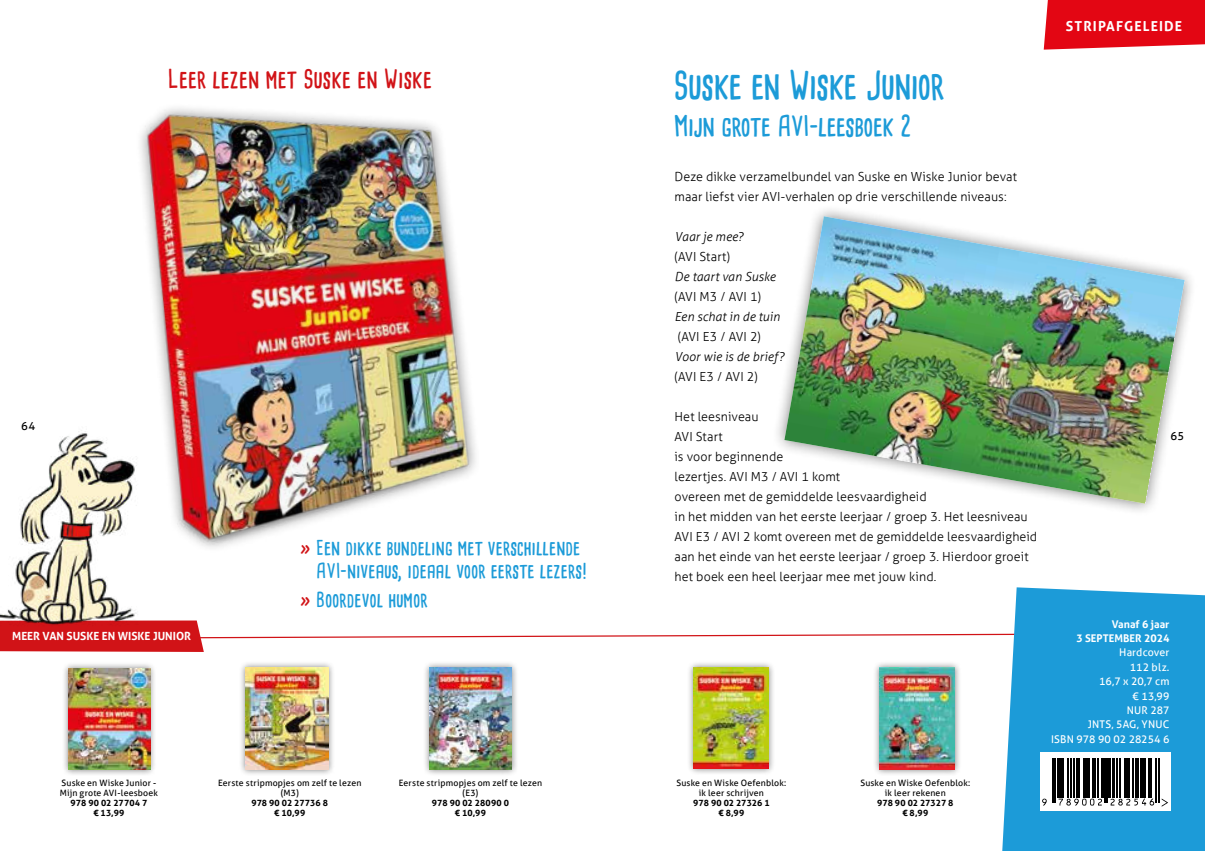
<style>
.page{position:relative;width:1205px;height:851px;background:#fff}
.page>*{position:absolute;margin:0;border:0;box-sizing:border-box;transform-origin:0 0}
.t1{font:700 37.5px "Cardenio Modern";letter-spacing:-.02em;color:#1c9bd8}
.t2{font:700 27.5px "Cardenio Modern";letter-spacing:-.015em;color:#1c9bd8}
.t3{font:700 25px "Cardenio Modern";color:#d11317}
.t4{font:700 20px/22.5px "Cardenio Modern";color:#1c9bd8}
.t5{font:700 13.75px "Aller";letter-spacing:.08em;color:#fff}
.t6{font:300 12.5px/20px "Aller";letter-spacing:.005em;color:#000}
.t7{font:italic 300 12.5px "Aller";letter-spacing:.005em;color:#000}
.t8{font:700 11.25px "Aller";color:#fff}
.t9{font:11.25px "Aller";color:#000}
.t10{font:10.62px/14.4px "Aller";letter-spacing:.01em;color:#fff;text-align:right}
.t11{font:700 10.62px/14.5px "Aller";color:#fff;text-align:right}
.t12{font:8.75px/10px "Aller";letter-spacing:.02em;color:#000;text-align:center}
.t13{font:700 8.75px/10px "Aller";letter-spacing:.01em;color:#000;text-align:center}
.s1{color:#d11317}
</style>
<div class="page">
<svg style="left:204px;top:633px;width:798px;height:6px"></svg>
<svg style="left:1044px;top:0;width:161px;height:50px;background:#e51724"></svg>
<svg style="left:0;top:620px;width:204px;height:32px;background:#d31f23"></svg>
<div style="left:239px;top:660px;width:97px;height:116px;background:#000;opacity:.5"></div>
<img style="left:245px;top:667px;width:84px;height:102px">
<div style="left:687px;top:660px;width:88px;height:115px;background:#000;opacity:.5"></div>
<img style="left:694px;top:667px;width:74px;height:101px">
<div style="left:873px;top:660px;width:88px;height:116px;background:#000;opacity:.5"></div>
<img style="left:880px;top:667px;width:75px;height:102px">
<div style="left:61px;top:661px;width:96px;height:115px;background:#000;opacity:.5"></div>
<img style="left:68px;top:668px;width:82px;height:101px">
<img style="left:140px;top:108px;width:336px;height:440px">
<div style="left:1002px;top:587px;width:203px;height:263px;background:#1c9bd8"></div>
<div style="left:1040px;top:752px;width:130px;height:58px;background:#fff"></div>
<svg style="left:1043px;top:758px;width:120px;height:49px"></svg>
<hr style="left:1052px;top:758px;width:1px;height:44px;background:#000">
<hr style="left:1055px;top:758px;width:1px;height:44px;background:#000">
<hr style="left:1057px;top:758px;width:3px;height:39px;background:#000">
<hr style="left:1061px;top:758px;width:3px;height:39px;background:#000">
<hr style="left:1067px;top:758px;width:1px;height:39px;background:#000">
<hr style="left:1070px;top:758px;width:1px;height:39px;background:#000">
<hr style="left:1074px;top:758px;width:1px;height:39px;background:#000">
<hr style="left:1076px;top:758px;width:3px;height:39px;background:#000">
<hr style="left:1083px;top:758px;width:2px;height:39px;background:#000">
<hr style="left:1086px;top:758px;width:1px;height:39px;background:#000">
<hr style="left:1088px;top:758px;width:1px;height:39px;background:#000">
<hr style="left:1092px;top:758px;width:3px;height:39px;background:#000">
<hr style="left:1097px;top:758px;width:1px;height:39px;background:#000">
<hr style="left:1101px;top:758px;width:2px;height:39px;background:#000">
<hr style="left:1104px;top:758px;width:1px;height:44px;background:#000">
<hr style="left:1106px;top:758px;width:1px;height:44px;background:#000">
<hr style="left:1108px;top:758px;width:3px;height:39px;background:#000">
<hr style="left:1112px;top:758px;width:2px;height:39px;background:#000">
<hr style="left:1116px;top:758px;width:1px;height:39px;background:#000">
<hr style="left:1120px;top:758px;width:1px;height:39px;background:#000">
<hr style="left:1124px;top:758px;width:2px;height:39px;background:#000">
<hr style="left:1128px;top:758px;width:2px;height:39px;background:#000">
<hr style="left:1132px;top:758px;width:1px;height:39px;background:#000">
<hr style="left:1135px;top:758px;width:4px;height:39px;background:#000">
<hr style="left:1140px;top:758px;width:1px;height:39px;background:#000">
<hr style="left:1142px;top:758px;width:3px;height:39px;background:#000">
<hr style="left:1148px;top:758px;width:1px;height:39px;background:#000">
<hr style="left:1150px;top:758px;width:1px;height:39px;background:#000">
<hr style="left:1156px;top:758px;width:1px;height:44px;background:#000">
<hr style="left:1158px;top:758px;width:1px;height:44px;background:#000">
<svg style="left:1161px;top:798px;width:7px;height:8px"></svg>
<svg style="left:1042px;top:798px;width:4px;height:7px"></svg>
<svg style="left:1058px;top:798px;width:44px;height:7px"></svg>
<svg style="left:1110px;top:798px;width:44px;height:7px"></svg>
<div style="left:423px;top:660px;width:96px;height:116px;background:#000;opacity:.5"></div>
<img style="left:430px;top:667px;width:82px;height:102px">
<img style="left:784px;top:216px;width:400px;height:287px">
<img style="left:0;top:416px;width:186px;height:218px">
<p class="t9" style="left:21px;top:421px;width:15px">64</p>
<h3 class="t3" style="left:168px;top:67px;width:266px">Leer lezen met Suske en Wiske</h3>
<h3 class="t4" style="left:316px;top:537px;width:272px;text-indent:-16px"><span class="s1">»</span> Een dikke bundeling met verschillende<br>AVI-niveaus, ideaal voor eerste lezers!</h3>
<h3 class="t4" style="left:300px;top:589px;width:129px"><span class="s1">»</span> Boordevol humor</h3>
<p class="t8" style="left:12px;top:629px;width:180px">MEER VAN SUSKE EN WISKE JUNIOR</p>
<p class="t12" style="left:60px;top:778px;width:100px;text-align:left">Suske en Wiske Junior -<br>Mijn grote AVI-leesboek</p>
<p class="t13" style="left:71px;top:798px;width:78px">978 90 02 27704 7 € 13,99</p>
<p class="t12" style="left:218px;top:778px;width:145px">Eerste stripmopjes om zelf te lezen (M3)</p>
<p class="t13" style="left:251px;top:798px;width:78px">978 90 02 27736 8 € 10,99</p>
<p class="t12" style="left:399px;top:778px;width:145px">Eerste stripmopjes om zelf te lezen (E3)</p>
<p class="t13" style="left:432px;top:798px;width:79px">978 90 02 28090 0 € 10,99</p>
<h1 class="t1" style="left:673px;top:67px;width:273px">Suske en Wiske Junior</h1>
<h2 class="t2" style="left:673px;top:112px;width:240px">Mijn grote AVI-leesboek 2</h2>
<p class="t6" style="left:674px;top:168px;width:344px">Deze dikke verzamelbundel van Suske en Wiske Junior bevat maar liefst vier AVI-verhalen op drie verschillende niveaus:</p>
<p class="t7" style="left:674px;top:229px;width:70px">Vaar je mee?</p>
<p class="t6" style="left:674px;top:248px;width:57px">(AVI Start)</p>
<p class="t7" style="left:674px;top:269px;width:103px">De taart van Suske</p>
<p class="t6" style="left:674px;top:288px;width:88px">(AVI M3 / AVI 1)</p>
<p class="t7" style="left:674px;top:309px;width:107px">Een schat in de tuin</p>
<p class="t6" style="left:678px;top:328px;width:85px">(AVI E3 / AVI 2)</p>
<p class="t7" style="left:674px;top:349px;width:111px">Voor wie is de brief?</p>
<p class="t6" style="left:674px;top:368px;width:85px">(AVI E3 / AVI 2)</p>
<p class="t6" style="left:674px;top:408px;width:364px">Het leesniveau<br>AVI Start<br>is voor beginnende<br>lezertjes. AVI M3 / AVI 1 komt<br>overeen met de gemiddelde leesvaardigheid<br>in het midden van het eerste leerjaar / groep 3. Het leesniveau AVI E3 / AVI 2 komt overeen met de gemiddelde leesvaardigheid aan het einde van het eerste leerjaar / groep 3. Hierdoor groeit het boek een heel leerjaar mee met jouw kind.</p>
<p class="t12" style="left:676px;top:778px;width:111px">Suske en Wiske Oefenblok: ik leer schrijven</p>
<p class="t13" style="left:693px;top:797px;width:78px">978 90 02 27326 1 € 8,99</p>
<p class="t12" style="left:860px;top:778px;width:111px">Suske en Wiske Oefenblok: ik leer rekenen</p>
<p class="t13" style="left:877px;top:797px;width:78px">978 90 02 27327 8 € 8,99</p>
<p class="t5" style="left:1066px;top:18px;width:118px">STRIPAFGELEIDE</p>
<p class="t9" style="left:1170px;top:431px;width:15px">65</p>
<p class="t11" style="left:1076px;top:616px;width:95px">Vanaf 6 jaar<br>3 SEPTEMBER 2024</p>
<p class="t10" style="left:1051px;top:646px;width:120px">Hardcover<br>112 blz.<br>16,7 x 20,7 cm<br>€ 13,99<br>NUR 287<br>JNTS, 5AG, YNUC<br>ISBN 978 90 02 28254 6</p>
</div>
